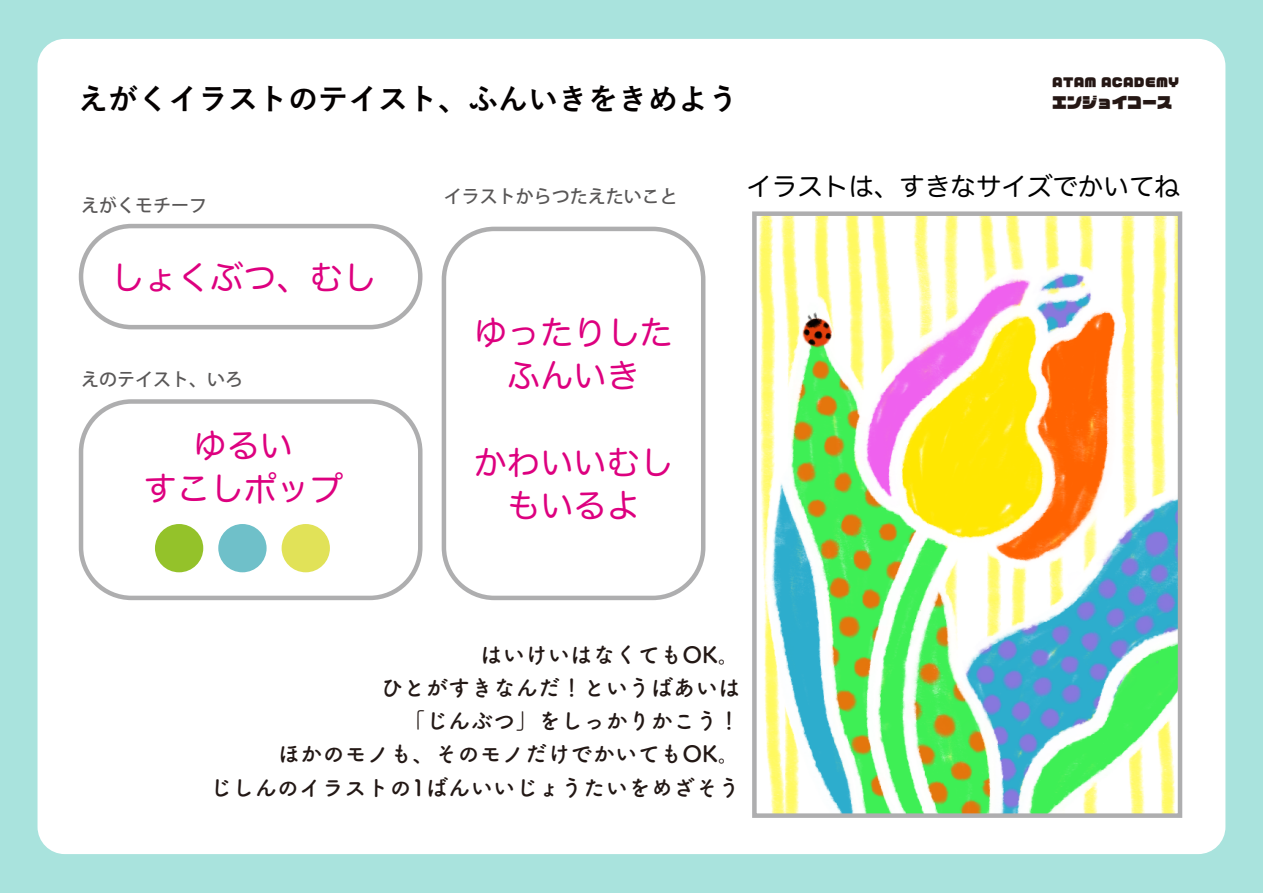
<style>
.page{position:relative;width:1263px;height:893px;background:#a9e3dd}
.page>*{position:absolute;margin:0;border:0;box-sizing:border-box;transform-origin:0 0}
.t1{font:33.15px/43.2px "Hira Maru Pro W4";color:#dd007f;text-align:center}
.t2{font:700 30px "Yu Go";color:#040000}
.t3{font:25.5px "Hira Maru Pro W4";color:#000}
.t4{font:700 22.5px/33px "Tsuku A Rd Gothic";color:#231815;text-align:right}
.t5{font:500 18px "Koz Go Pr 6 N";color:#595757}
.t6{font:15px "VDL Logo Jr Black Black";color:#251714}
.t7{font:12px "VDL Logo Jr Black Black";letter-spacing:.02em;color:#251714}
</style>
<div class="page">
<div style="left:38px;top:39px;width:1187px;height:815px;background:#fff;border-radius:27px"></div>
<div style="left:79px;top:224px;width:343px;height:105px;border:4px solid #aeaeaf;border-radius:51px"></div>
<div style="left:442px;top:227px;width:263px;height:373px;border:4px solid #aeaeaf;border-radius:51px"></div>
<div style="left:79px;top:399px;width:343px;height:201px;border:4px solid #aeaeaf;border-radius:51px"></div>
<div style="left:155px;top:524px;width:48px;height:48px;background:#94c22a;border-radius:50%"></div>
<div style="left:218px;top:524px;width:49px;height:48px;background:#6fc0c9;border-radius:50%"></div>
<div style="left:282px;top:524px;width:48px;height:48px;background:#e1e258;border-radius:50%"></div>
<img style="left:758px;top:216px;width:419px;height:597px">
<div style="left:752px;top:211px;width:430px;height:607px;border:4px solid #aeaeaf"></div>
<p class="t7" style="left:1052px;top:74px;width:128px">ATAM ACADEMY</p>
<h2 class="t2" style="left:78px;top:82px;width:661px">えがくイラストのテイスト、ふんいきをきめよう</h2>
<p class="t6" style="left:1052px;top:92px;width:121px">エンジョイコース</p>
<p class="t5" style="left:81px;top:195px;width:128px">えがくモチーフ</p>
<p class="t5" style="left:444px;top:186px;width:235px">イラストからつたえたいこと</p>
<h1 class="t1" style="left:111px;top:253px;width:267px">しょくぶつ、むし</h1>
<p class="t5" style="left:81px;top:369px;width:164px">えのテイスト、いろ</p>
<h1 class="t1" style="left:144px;top:422px;width:200px">ゆるい<br>すこしポップ</h1>
<h1 class="t1" style="left:474px;top:309px;width:200px">ゆったりしたふんいき</h1>
<h1 class="t1" style="left:474px;top:439px;width:200px">かわいいむしもいるよ</h1>
<p class="t3" style="left:746px;top:164px;width:435px">イラストは、すきなサイズでかいてね</p>
<p class="t4" style="left:209px;top:637px;width:533px">はいけいはなくてもOK。<br>ひとがすきなんだ！というばあいは<br>「じんぶつ」をしっかりかこう！<br>ほかのモノも、そのモノだけでかいてもOK。<br>じしんのイラストの1ばんいいじょうたいをめざそう</p>
</div>
